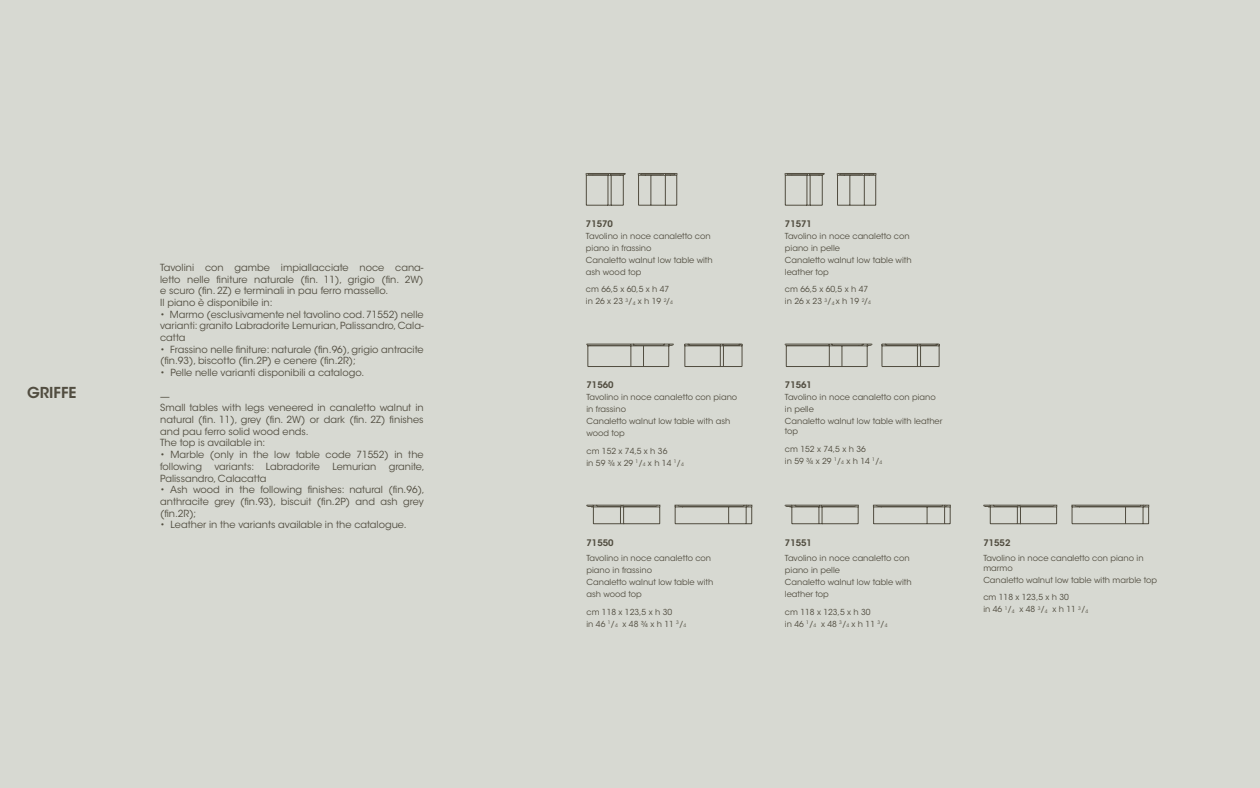
<style>
.page{position:relative;width:1260px;height:788px;background:#d7d9d2}
.page>*{position:absolute;margin:0;border:0;box-sizing:border-box;transform-origin:0 0}
.t1{font:600 15px "ITC Avant Garde Std";color:#514d40}
.t2{font:9.75px/11.7px "ITC Avant Garde Std";color:#514d40}
.t3{font:600 9px "ITC Avant Garde Std";color:#514d40}
.t4{font:8.25px/12px "ITC Avant Garde Std";color:#514d40}
.s1{font-size:4.8px}
</style>
<div class="page">
<svg style="left:785px;top:173px;width:40px;height:33px"></svg>
<svg style="left:837px;top:173px;width:40px;height:33px"></svg>
<svg style="left:586px;top:173px;width:40px;height:33px"></svg>
<svg style="left:638px;top:173px;width:40px;height:33px"></svg>
<svg style="left:586px;top:343px;width:88px;height:24px;background:#bfc0b8"></svg>
<svg style="left:684px;top:343px;width:59px;height:24px"></svg>
<svg style="left:785px;top:343px;width:87px;height:24px;background:#bfc0b8"></svg>
<svg style="left:881px;top:343px;width:59px;height:24px"></svg>
<svg style="left:586px;top:501px;width:75px;height:23px;background:#c0c1b9"></svg>
<svg style="left:675px;top:504px;width:78px;height:20px;background:#bcbdb5"></svg>
<svg style="left:785px;top:501px;width:74px;height:23px;background:#bfc0b8"></svg>
<svg style="left:873px;top:504px;width:78px;height:20px;background:#bcbcb4"></svg>
<svg style="left:983px;top:501px;width:75px;height:23px;background:#c0c1b9"></svg>
<svg style="left:1071px;top:504px;width:79px;height:20px;background:#bcbdb5"></svg>
<h1 class="t1" style="left:27px;top:383px;width:51px">GRIFFE</h1>
<p class="t2" style="left:160px;top:261px;width:265px">Tavolini con gambe impiallacciate noce cana&shy;letto nelle finiture naturale (fin. 11), grigio (fin. 2W) e scuro (fin. 2Z) e terminali in pau ferro massello.<br>Il piano è disponibile in:</p>
<p class="t2" style="left:160px;top:308px;width:265px;text-align:justify">• Marmo (esclusivamente nel tavolino cod. 71552) nelle varianti: granito Labradorite Lemurian, Palissandro, Cala&shy;catta</p>
<p class="t2" style="left:160px;top:343px;width:265px">• Frassino nelle finiture: naturale (fin.96), grigio antracite (fin.93), biscotto (fin.2P) e cenere (fin.2R);</p>
<p class="t2" style="left:160px;top:367px;width:206px">• Pelle nelle varianti disponibili a catalogo.</p>
<p class="t2" style="left:160px;top:402px;width:265px">Small tables with legs veneered in canaletto walnut in natural (fin. 11), grey (fin. 2W) or dark (fin. 2Z) finishes and pau ferro solid wood ends.<br>The top is available in:</p>
<p class="t2" style="left:160px;top:449px;width:265px">• Marble (only in the low table code 71552) in the following</p>
<p class="t2" style="left:214px;top:460px;width:107px">variants: Labradorite</p>
<p class="t2" style="left:332px;top:460px;width:45px">Lemurian</p>
<p class="t2" style="left:389px;top:460px;width:38px">granite,</p>
<p class="t2" style="left:160px;top:472px;width:108px">Palissandro, Calacatta</p>
<p class="t2" style="left:160px;top:484px;width:266px;text-align:justify">• Ash wood in the following finishes: natural (fin.96), anthracite grey (fin.93), biscuit (fin.2P) and ash grey (fin.2R);</p>
<p class="t2" style="left:160px;top:519px;width:248px">• Leather in the variants available in the catalogue.</p>
<p class="t3" style="left:586px;top:217px;width:29px">71570</p>
<p class="t4" style="left:586px;top:230px;width:128px">Tavolino in noce canaletto con piano in frassino<br>Canaletto walnut low table with ash wood top</p>
<p class="t4" style="left:586px;top:283px;width:89px">cm 66,5 x 60,5 x h 47 in 26 x 23 <sup>3</sup>/<span class="s1">4</span> x h 19 <sup>2</sup>/<span class="s1">4</span></p>
<p class="t3" style="left:586px;top:379px;width:29px">71560</p>
<p class="t4" style="left:586px;top:391px;width:152px">Tavolino in noce canaletto con piano in frassino<br>Canaletto walnut low table with ash wood top</p>
<p class="t4" style="left:586px;top:444px;width:99px">cm 152 x 74,5 x h 36<br>in 59 ¾ x 29 <sup>1</sup>/<span class="s1">4</span> x h 14 <sup>1</sup>/<span class="s1">4</span></p>
<p class="t3" style="left:586px;top:537px;width:29px">71550</p>
<p class="t4" style="left:586px;top:552px;width:128px">Tavolino in noce canaletto con piano in frassino<br>Canaletto walnut low table with ash wood top</p>
<p class="t4" style="left:586px;top:605px;width:101px">cm 118 x 123,5 x h 30<br>in 46 <sup>1</sup>/<span class="s1">4</span> x 48 ¾ x h 11 <sup>3</sup>/<span class="s1">4</span></p>
<p class="t3" style="left:785px;top:217px;width:29px">71571</p>
<p class="t4" style="left:785px;top:230px;width:128px">Tavolino in noce canaletto con piano in pelle<br>Canaletto walnut low table with leather top</p>
<p class="t4" style="left:785px;top:283px;width:88px">cm 66,5 x 60,5 x h 47 in 26 x 23 <sup>3</sup>/<span class="s1">4</span> x h 19 <sup>2</sup>/<span class="s1">4</span></p>
<p class="t3" style="left:785px;top:379px;width:29px">71561</p>
<p class="t4" style="left:785px;top:391px;width:159px">Tavolino in noce canaletto con piano in pelle<br>Canaletto walnut low table with leather</p>
<p class="t4" style="left:785px;top:423px;width:82px;line-height:17.1px">top<br>cm 152 x 74,5 x h 36</p>
<p class="t4" style="left:785px;top:454px;width:99px">in 59 ¾ x 29 <sup>1</sup>/<span class="s1">4</span> x h 14 <sup>1</sup>/<span class="s1">4</span></p>
<p class="t3" style="left:785px;top:537px;width:29px">71551</p>
<p class="t4" style="left:785px;top:552px;width:128px">Tavolino in noce canaletto con piano in pelle<br>Canaletto walnut low table with leather top</p>
<p class="t4" style="left:785px;top:605px;width:104px">cm 118 x 123,5 x h 30<br>in 46 <sup>1</sup>/<span class="s1">4</span> x 48 <sup>3</sup>/<span class="s1">4</span> x h 11 <sup>3</sup>/<span class="s1">4</span></p>
<p class="t3" style="left:983px;top:537px;width:29px">71552</p>
<p class="t4" style="left:983px;top:553px;width:162px;line-height:9.9px">Tavolino in noce canaletto con piano in marmo</p>
<p class="t4" style="left:983px;top:571px;width:175px;line-height:17.1px">Canaletto walnut low table with marble top cm 118 x 123,5 x h 30</p>
<p class="t4" style="left:983px;top:603px;width:106px">in 46 <sup>1</sup>/<span class="s1">4</span> x 48 <sup>3</sup>/<span class="s1">4</span> x h 11 <sup>3</sup>/<span class="s1">4</span></p>
</div>
